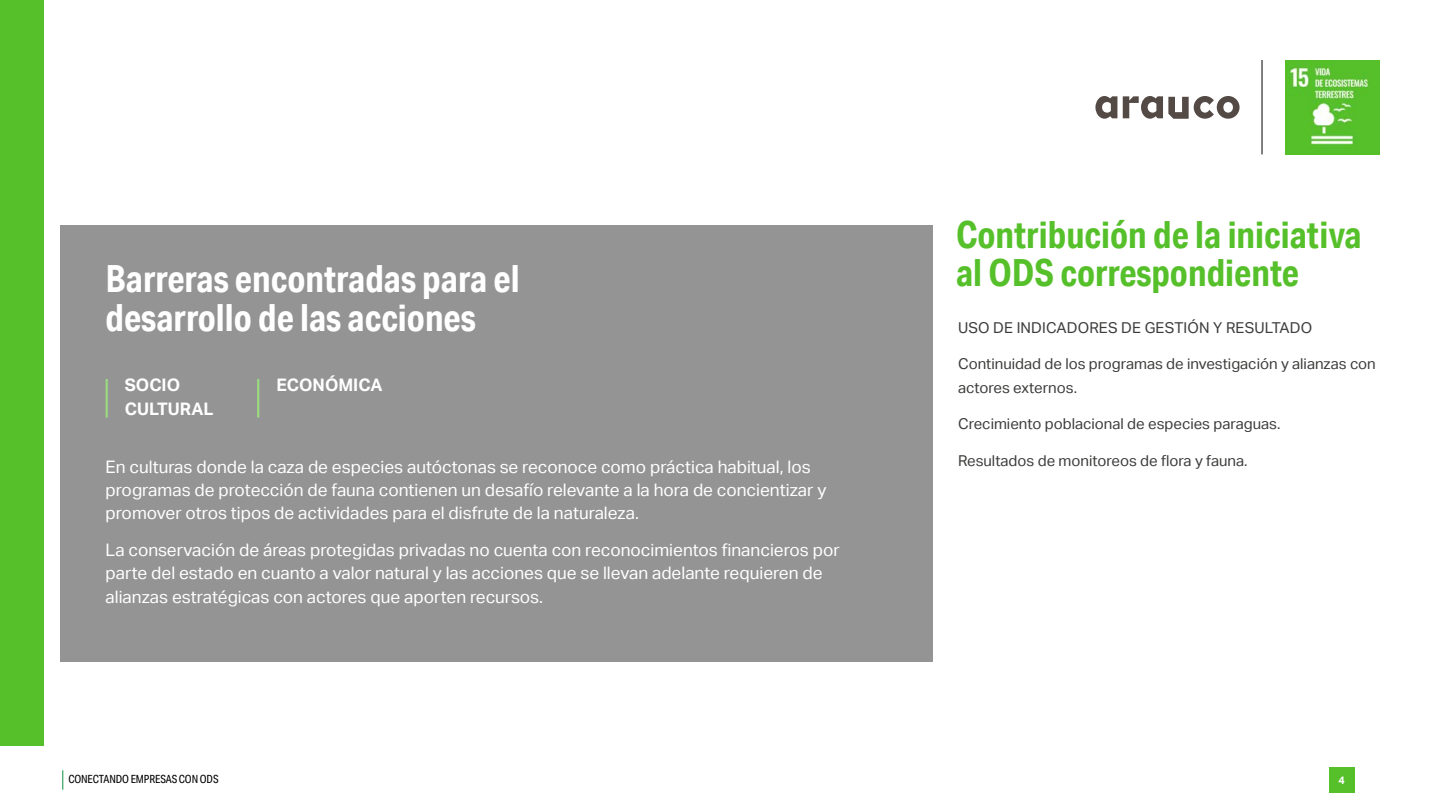
<style>
.page{position:relative;width:1440px;height:810px;background:#fff}
.page>*{position:absolute;margin:0;border:0;box-sizing:border-box;transform-origin:0 0}
.t1{font:700 37.5px/38.2px "Aktiv Grotesk Cd";color:#fff}
.t2{font:700 37.5px/38.2px "Aktiv Grotesk Cd";color:#56c02b}
.t3{font:17.25px/23.2px "Aktiv Grotesk";color:#fff}
.t4{font:700 17.25px/23.2px "Aktiv Grotesk";color:#fff}
.t5{font:15px/23.2px "Aktiv Grotesk";color:#3c3c3b}
.t6{font:11.25px "Aktiv Grotesk Cd";letter-spacing:-.01em;color:#000}
.t7{font:700 10.88px "Aktiv Grotesk";color:#fff}
</style>
<div class="page">
<svg style="left:62px;top:770px;width:1px;height:20px"></svg>
<div style="left:1329px;top:767px;width:25px;height:26px;background:#56c02b"></div>
<img style="left:1285px;top:60px;width:95px;height:95px">
<hr style="left:1262px;top:60px;width:1px;height:94px;background:#000">
<svg style="left:1095px;top:96px;width:22px;height:23px"></svg>
<svg style="left:1123px;top:96px;width:117px;height:23px"></svg>
<div style="left:0;top:0;width:44px;height:746px;background:#56c02b"></div>
<div style="left:60px;top:225px;width:872px;height:437px;background:#949494"></div>
<hr style="left:106px;top:379px;width:2px;height:39px;background:#9ad980">
<hr style="left:257px;top:379px;width:2px;height:39px;background:#9ad980">
<h1 class="t1" style="left:106px;top:259px;width:416px">Barreras encontradas para el desarrollo de las acciones</h1>
<p class="t4" style="left:125px;top:374px;width:90px">SOCIO<br>CULTURAL</p>
<p class="t4" style="left:276px;top:374px;width:108px">ECONÓMICA</p>
<p class="t3" style="left:106px;top:455px;width:722px">En culturas donde la caza de especies autóctonas se reconoce como práctica habitual, los programas de protección de fauna contienen un desafío relevante a la hora de concientizar y promover otros tipos de actividades para el disfrute de la naturaleza.</p>
<p class="t3" style="left:106px;top:538px;width:736px">La conservación de áreas protegidas privadas no cuenta con reconocimientos financieros por parte del estado en cuanto a valor natural y las acciones que se llevan adelante requieren de alianzas estratégicas con actores que aporten recursos.</p>
<h1 class="t2" style="left:956px;top:215px;width:407px">Contribución de la iniciativa al ODS correspondiente</h1>
<p class="t5" style="left:958px;top:316px;width:356px">USO DE INDICADORES DE GESTIÓN Y RESULTADO</p>
<p class="t5" style="left:958px;top:353px;width:419px">Continuidad de los programas de investigación y alianzas con actores externos.</p>
<p class="t5" style="left:958px;top:413px;width:324px">Crecimiento poblacional de especies paraguas.</p>
<p class="t5" style="left:958px;top:449px;width:291px">Resultados de monitoreos de flora y fauna.</p>
<p class="t6" style="left:68px;top:773px;width:152px">CONECTANDO EMPRESAS CON ODS</p>
<p class="t7" style="left:1338px;top:774px;width:8px">4</p>
</div>
